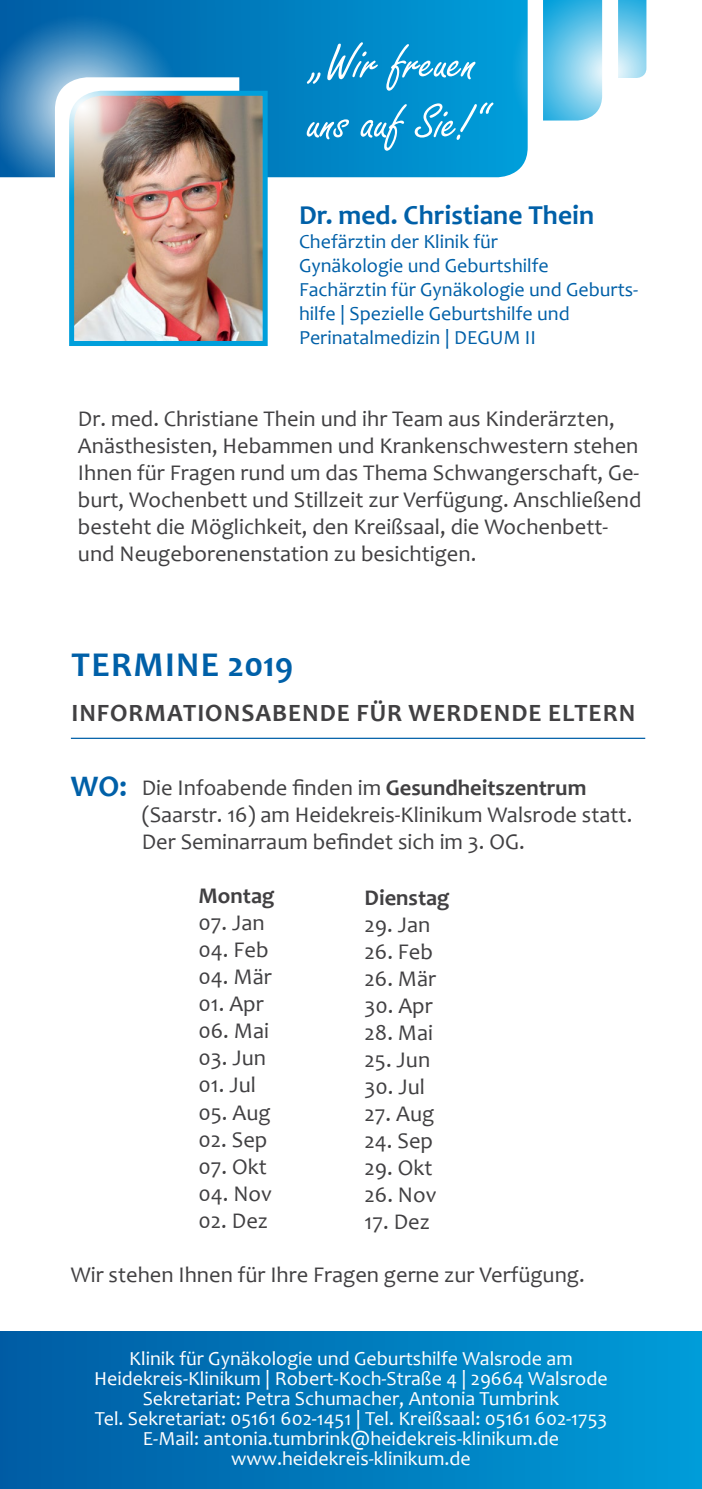
<style>
.page{position:relative;width:702px;height:1489px;background:#fff}
.page>*{position:absolute;margin:0;border:0;box-sizing:border-box;transform-origin:0 0}
.t1{font:52.5px "Freestyle Script";color:#fff}
.t2{font:700 35px "Candara";letter-spacing:.04em;color:#0060a8}
.t3{font:700 30px "Candara";color:#0060a8}
.t4{font:700 27.5px "Candara";color:#0060a8}
.t5{font:700 25px "Candara";letter-spacing:.04em;color:#414042}
.t6{font:22.5px/27px "Candara";color:#414042}
.t7{font:700 22.5px "Candara";color:#414042}
.t8{font:20px "Candara";color:#fff}
.t9{font:20px/24px "Candara";color:#0060a8}
.s1{font-weight:700}
</style>
<div class="page">
<div style="left:0;top:1331px;width:702px;height:157px;background:linear-gradient(to right,#005ba3,#009cd8)"></div>
<svg style="left:0;top:0;width:524px;height:177px;background:#0089c8"></svg>
<svg style="left:69px;top:88px;width:201px;height:258px;background:#989fa1"></svg>
<img style="left:0;top:14px;width:237px;height:283px">
<svg style="left:510px;top:0;width:137px;height:163px"></svg>
<hr style="left:71px;top:737px;width:574px;height:2px;background:#0060a8">
<p class="t1" style="left:314px;top:34px;width:164px">„Wir freuen</p>
<p class="t1" style="left:308px;top:94px;width:176px">uns auf Sie!“</p>
<p class="t4" style="left:299px;top:197px;width:296px">Dr. med. Christiane Thein</p>
<p class="t9" style="left:299px;top:229px;width:200px">Chefärztin der Klinik für</p>
<p class="t9" style="left:299px;top:253px;width:251px">Gynäkologie und Geburtshilfe</p>
<p class="t9" style="left:299px;top:277px;width:340px">Fachärztin für Gynäkologie und Geburts&shy;hilfe | Spezielle Geburtshilfe und</p>
<p class="t9" style="left:299px;top:325px;width:238px">Perinatalmedizin | DEGUM II</p>
<p class="t6" style="left:78px;top:404px;width:565px">Dr. med. Christiane Thein und ihr Team aus Kinderärzten, Anästhesisten, Hebammen und Krankenschwestern stehen Ihnen für Fragen rund um das Thema Schwangerschaft, Ge&shy;burt, Wochenbett und Stillzeit zur Verfügung. Anschließend besteht die Möglichkeit, den Kreißsaal, die Wochenbett&shy;und Neugeborenenstation zu besichtigen.</p>
<p class="t2" style="left:72px;top:642px;width:223px">TERMINE 2019</p>
<p class="t5" style="left:71px;top:697px;width:565px">INFORMATIONSABENDE FÜR WERDENDE ELTERN</p>
<p class="t3" style="left:71px;top:767px;width:57px">WO:</p>
<p class="t6" style="left:142px;top:774px;width:446px">Die Infoabende finden im <span class="s1">Gesundheitszentrum</span></p>
<p class="t6" style="left:142px;top:801px;width:492px">(Saarstr. 16) am Heidekreis-Klinikum Walsrode statt.</p>
<p class="t6" style="left:142px;top:828px;width:384px">Der Seminarraum befindet sich im 3. OG.</p>
<p class="t7" style="left:198px;top:881px;width:78px">Montag</p>
<p class="t6" style="left:198px;top:909px;width:68px">07. Jan</p>
<p class="t6" style="left:198px;top:936px;width:71px">04. Feb</p>
<p class="t6" style="left:198px;top:963px;width:75px">04. Mär</p>
<p class="t6" style="left:198px;top:990px;width:67px">01. Apr</p>
<p class="t6" style="left:198px;top:1017px;width:72px">06. Mai</p>
<p class="t6" style="left:198px;top:1044px;width:69px">03. Jun</p>
<p class="t6" style="left:198px;top:1071px;width:59px">01. Jul</p>
<p class="t6" style="left:198px;top:1098px;width:74px">05. Aug</p>
<p class="t6" style="left:198px;top:1125px;width:70px">02. Sep</p>
<p class="t6" style="left:198px;top:1152px;width:70px">07. Okt</p>
<p class="t6" style="left:198px;top:1179px;width:75px">04. Nov</p>
<p class="t6" style="left:198px;top:1206px;width:71px">02. Dez</p>
<p class="t6" style="left:71px;top:1260px;width:515px">Wir stehen Ihnen für Ihre Fragen gerne zur Verfügung.</p>
<p class="t7" style="left:364px;top:883px;width:87px">Dienstag</p>
<p class="t6" style="left:364px;top:910px;width:67px">29. Jan</p>
<p class="t6" style="left:364px;top:937px;width:70px">26. Feb</p>
<p class="t6" style="left:364px;top:964px;width:73px">26. Mär</p>
<p class="t6" style="left:364px;top:991px;width:70px">30. Apr</p>
<p class="t6" style="left:364px;top:1018px;width:70px">28. Mai</p>
<p class="t6" style="left:364px;top:1045px;width:67px">25. Jun</p>
<p class="t6" style="left:364px;top:1072px;width:62px">30. Jul</p>
<p class="t6" style="left:364px;top:1099px;width:71px">27. Aug</p>
<p class="t6" style="left:364px;top:1126px;width:70px">24. Sep</p>
<p class="t6" style="left:364px;top:1153px;width:69px">29. Okt</p>
<p class="t6" style="left:364px;top:1180px;width:73px">26. Nov</p>
<p class="t6" style="left:364px;top:1207px;width:67px">17. Dez</p>
<p class="t8" style="left:129px;top:1345px;width:445px">Klinik für Gynäkologie und Geburtshilfe Walsrode am</p>
<p class="t8" style="left:94px;top:1365px;width:515px">Heidekreis-Klinikum | Robert-Koch-Straße 4 | 29664 Walsrode</p>
<p class="t8" style="left:143px;top:1385px;width:418px">Sekretariat: Petra Schumacher, Antonia Tumbrink</p>
<p class="t8" style="left:95px;top:1405px;width:514px">Tel. Sekretariat: 05161 602-1451 | Tel. Kreißsaal: 05161 602-1753</p>
<p class="t8" style="left:143px;top:1425px;width:418px">E-Mail: antonia.tumbrink@heidekreis-klinikum.de</p>
<p class="t8" style="left:231px;top:1445px;width:241px">www.heidekreis-klinikum.de</p>
</div>
